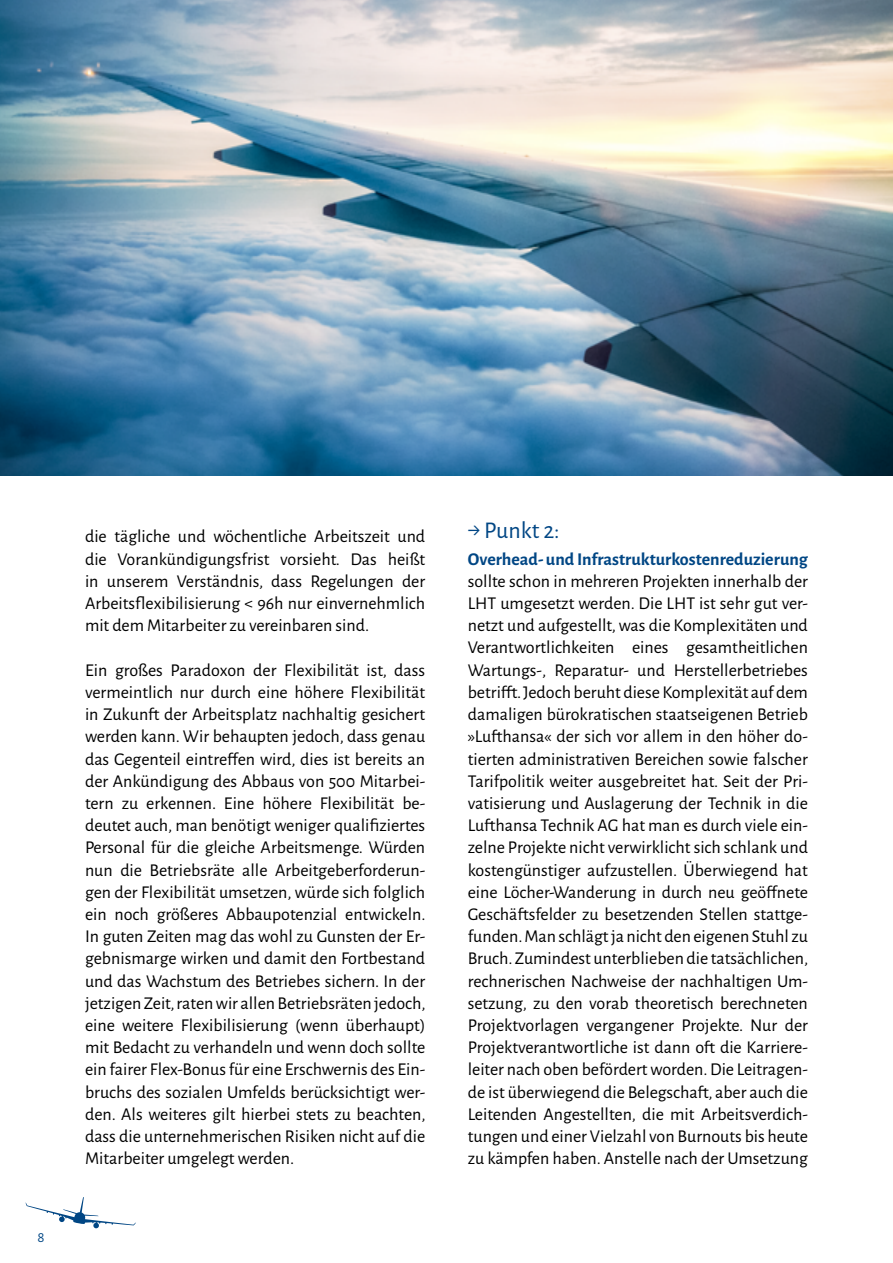
<style>
.page{position:relative;width:893px;height:1263px;background:#fff}
.page>*{position:absolute;margin:0;border:0;box-sizing:border-box;transform-origin:0 0}
.TGL-Logbook_Subheadl{font:24px "Alegreya Sans";color:#004684}
.TGL-Logbook_Fließtex{font:18px/22.2px "Alegreya Sans";color:#000;text-align:justify}
.t1{font:15px "Alegreya Sans";color:#004684}
.s1{font-weight:700;color:#004684}
</style>
<div class="page">
<svg style="left:25px;top:1197px;width:111px;height:32px"></svg>
<img style="left:0;top:0;width:893px;height:476px">
<p class="t1" style="left:38px;top:1227px;width:9px">8</p>
<p class="TGL-Logbook_Fließtex" style="left:85px;top:525px;width:342px">die tägliche und wöchentliche Arbeitszeit und die Vorankündigungsfrist vorsieht. Das heißt in unserem Verständnis, dass Regelungen der Arbeitsflexibilisierung &lt; 96h nur einvernehmlich mit dem Mitarbeiter zu vereinbaren sind.</p>
<p class="TGL-Logbook_Fließtex" style="left:85px;top:658px;width:342px">Ein großes Paradoxon der Flexibilität ist, dass vermeintlich nur durch eine höhere Flexibilität in Zukunft der Arbeitsplatz nachhaltig gesichert werden kann. Wir behaupten jedoch, dass genau das Gegenteil eintreffen wird, dies ist bereits an der Ankündigung des Abbaus von 500 Mitarbei&shy;tern zu erkennen. Eine höhere Flexibilität be&shy;deutet auch, man benötigt weniger qualifiziertes Personal für die gleiche Arbeitsmenge. Würden nun die Betriebsräte alle Arbeitgeberforderun&shy;gen der Flexibilität umsetzen, würde sich folglich ein noch größeres Abbaupotenzial entwickeln.<br>In guten Zeiten mag das wohl zu Gunsten der Er&shy;gebnismarge wirken und damit den Fortbestand und das Wachstum des Betriebes sichern. In der jetzigen Zeit, raten wir allen Betriebsräten jedoch, eine weitere Flexibilisierung (wenn überhaupt) mit Bedacht zu verhandeln und wenn doch sollte ein fairer Flex-Bonus für eine Erschwernis des Ein&shy;bruchs des sozialen Umfelds berücksichtigt wer&shy;den. Als weiteres gilt hierbei stets zu beachten, dass die unternehmerischen Risiken nicht auf die Mitarbeiter umgelegt werden.</p>
<p class="TGL-Logbook_Subheadl" style="left:468px;top:514px;width:94px">→ Punkt 2:</p>
<p class="TGL-Logbook_Fließtex" style="left:468px;top:547px;width:342px"><span class="s1">Overhead- und Infrastrukturkostenreduzierung </span>sollte schon in mehreren Projekten innerhalb der LHT umgesetzt werden. Die LHT ist sehr gut ver&shy;netzt und aufgestellt, was die Komplexitäten und Verantwortlichkeiten eines gesamtheitlichen Wartungs-, Reparatur- und Herstellerbetriebes betrifft. Jedoch beruht diese Komplexität auf dem damaligen bürokratischen staatseigenen Betrieb »Lufthansa« der sich vor allem in den höher do&shy;tierten administrativen Bereichen sowie falscher Tarifpolitik weiter ausgebreitet hat. Seit der Pri&shy;vatisierung und Auslagerung der Technik in die Lufthansa Technik AG hat man es durch viele ein&shy;zelne Projekte nicht verwirklicht sich schlank und kostengünstiger aufzustellen. Überwiegend hat eine Löcher-Wanderung in durch neu geöffnete Geschäftsfelder zu besetzenden Stellen stattge&shy;funden. Man schlägt ja nicht den eigenen Stuhl zu Bruch. Zumindest unterblieben die tatsächlichen, rechnerischen Nachweise der nachhaltigen Um&shy;setzung, zu den vorab theoretisch berechneten Projektvorlagen vergangener Projekte. Nur der Projektverantwortliche ist dann oft die Karriere&shy;leiter nach oben befördert worden. Die Leitragen&shy;de ist überwiegend die Belegschaft, aber auch die Leitenden Angestellten, die mit Arbeitsverdich&shy;tungen und einer Vielzahl von Burnouts bis heute zu kämpfen haben. Anstelle nach der Umsetzung</p>
</div>
